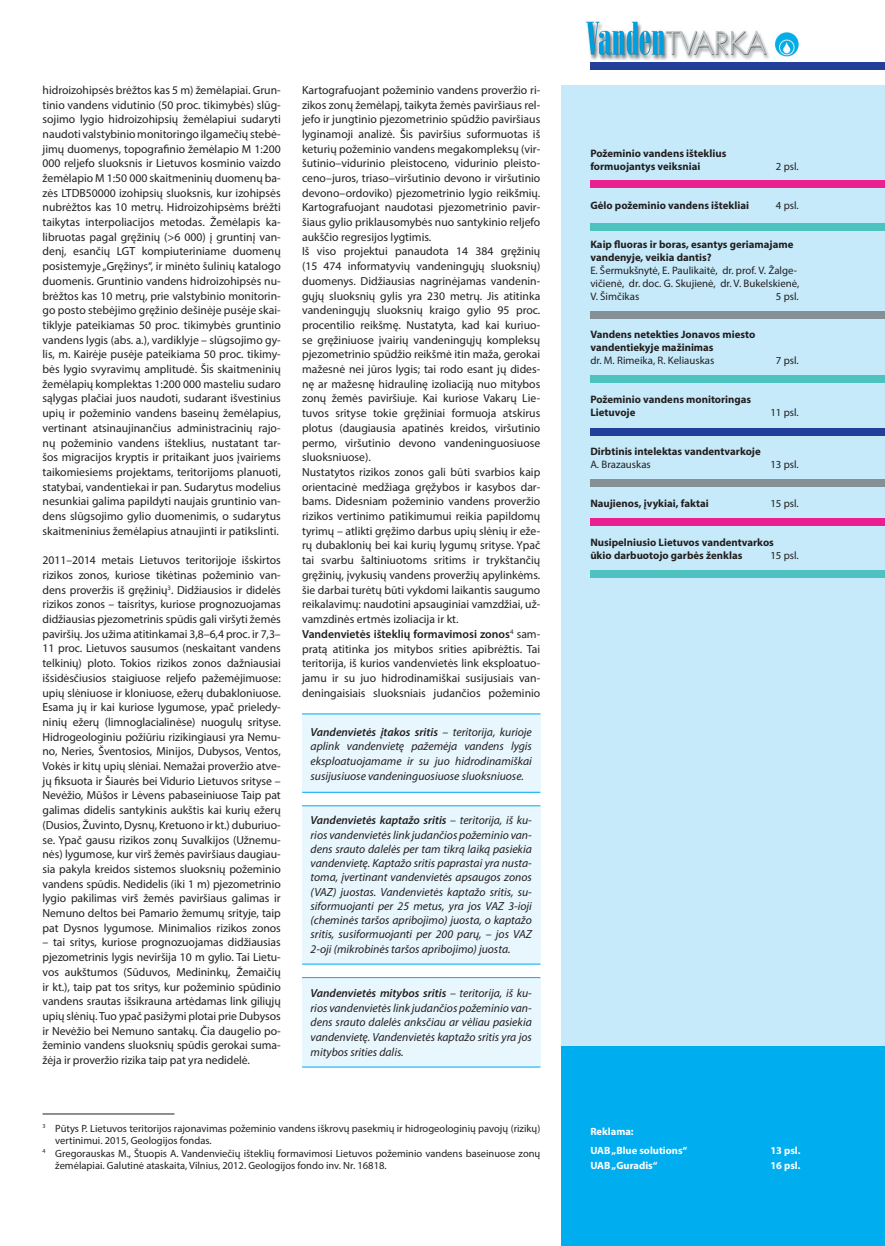
<style>
.page{position:relative;width:885px;height:1246px;background:#fff}
.page>*{position:absolute;margin:0;border:0;box-sizing:border-box;transform-origin:0 0}
.t1{font:11.7px/14.7px "Myriad Pro";color:#231f20;text-align:justify}
.t2{font:italic 11.7px/14.2px "Myriad Pro";color:#231f20;text-align:justify}
.t3{font:700 10.8px/12.9px "Myriad Pro";color:#231f20}
.t4{font:10.8px/12.9px "Myriad Pro";color:#231f20}
.t5{font:10.5px "Myriad Pro";color:#231f20}
.t6{font:700 10.5px/19.2px "Myriad Pro";color:#fff}
.s1{font-weight:600}
</style>
<div class="page">
<img style="left:586px;top:21px;width:213px;height:40px">
<div style="left:561px;top:85px;width:323px;height:1161px;background:#c6eafa"></div>
<div style="left:561px;top:1046px;width:323px;height:200px;background:#00aeef"></div>
<div style="left:590px;top:62px;width:294px;height:7px;background:#223f99"></div>
<div style="left:590px;top:181px;width:294px;height:7px;background:#ea1f91"></div>
<div style="left:590px;top:519px;width:294px;height:7px;background:#ea1f91"></div>
<div style="left:590px;top:376px;width:294px;height:7px;background:#4ec2bf"></div>
<div style="left:590px;top:571px;width:294px;height:7px;background:#4ec2bf"></div>
<div style="left:590px;top:223px;width:294px;height:7px;background:#4ec2bf"></div>
<div style="left:590px;top:312px;width:294px;height:7px;background:#868f96"></div>
<div style="left:590px;top:480px;width:294px;height:7px;background:#868f96"></div>
<div style="left:590px;top:428px;width:294px;height:7px;background:#223f99"></div>
<div style="left:302px;top:713px;width:238px;height:80px;background:#e8f6fd"></div>
<hr style="left:302px;top:713px;width:238px;height:1px;background:#00aeef">
<hr style="left:302px;top:792px;width:238px;height:1px;background:#00aeef">
<div style="left:302px;top:805px;width:238px;height:159px;background:#e8f6fd"></div>
<hr style="left:302px;top:805px;width:238px;height:1px;background:#00aeef">
<hr style="left:302px;top:964px;width:238px;height:1px;background:#00aeef">
<div style="left:302px;top:977px;width:238px;height:90px;background:#e8f6fd"></div>
<hr style="left:302px;top:977px;width:238px;height:1px;background:#00aeef">
<hr style="left:302px;top:1066px;width:238px;height:1px;background:#00aeef">
<hr style="left:43px;top:1114px;width:131px;height:1px;background:#231f20">
<p class="t1" style="left:43px;top:82px;width:240px">hidroizohipsės brėžtos kas 5 m) žemėlapiai. Grun&shy;tinio vandens vidutinio (50 proc. tikimybės) slūg&shy;sojimo lygio hidroizohipsių žemėlapiui sudaryti naudoti valstybinio monitoringo ilgamečių stebė&shy;jimų duomenys, topografinio žemėlapio M 1:200<br>000 reljefo sluoksnis ir Lietuvos kosminio vaizdo žemėlapio M 1:50 000 skaitmeninių duomenų ba&shy;zės LTDB50000 izohipsių sluoksnis, kur izohipsės nubrėžtos kas 10 metrų. Hidroizohipsėms brėžti taikytas interpoliacijos metodas. Žemėlapis ka&shy;libruotas pagal gręžinių (&gt;6 000) į gruntinį van&shy;denį, esančių LGT kompiuteriniame duomenų posistemyje „Gręžinys“, ir minėto šulinių katalogo duomenis. Gruntinio vandens hidroizohipsės nu&shy;brėžtos kas 10 metrų, prie valstybinio monitorin&shy;go posto stebėjimo gręžinio dešinėje pusėje skai&shy;tiklyje pateikiamas 50 proc. tikimybės gruntinio vandens lygis (abs. a.), vardiklyje – slūgsojimo gy&shy;lis, m. Kairėje pusėje pateikiama 50 proc. tikimy&shy;bės lygio svyravimų amplitudė. Šis skaitmeninių žemėlapių komplektas 1:200 000 masteliu sudaro sąlygas plačiai juos naudoti, sudarant išvestinius upių ir požeminio vandens baseinų žemėlapius, vertinant atsinaujinančius administracinių rajo&shy;nų požeminio vandens išteklius, nustatant tar&shy;šos migracijos kryptis ir pritaikant juos įvairiems taikomiesiems projektams, teritorijoms planuoti, statybai, vandentiekai ir pan. Sudarytus modelius nesunkiai galima papildyti naujais gruntinio van&shy;dens slūgsojimo gylio duomenimis, o sudarytus skaitmeninius žemėlapius atnaujinti ir patikslinti.</p>
<p class="t1" style="left:43px;top:553px;width:240px">2011–2014 metais Lietuvos teritorijoje išskirtos rizikos zonos, kuriose tikėtinas požeminio van&shy;dens proveržis iš gręžinių<sup>3</sup>. Didžiausios ir didelės rizikos zonos – taisritys, kuriose prognozuojamas didžiausias pjezometrinis spūdis gali viršyti žemės paviršių. Jos užima atitinkamai 3,8–6,4 proc. ir 7,3– 11 proc. Lietuvos sausumos (neskaitant vandens telkinių) ploto. Tokios rizikos zonos dažniausiai išsidėsčiusios staigiuose reljefo pažemėjimuose: upių slėniuose ir kloniuose, ežerų dubakloniuose.<br>Esama jų ir kai kuriose lygumose, ypač prieledy&shy;ninių ežerų (limnoglacialinėse) nuogulų srityse.<br>Hidrogeologiniu požiūriu rizikingiausi yra Nemu&shy;no, Neries, Šventosios, Minijos, Dubysos, Ventos, Vokės ir kitų upių slėniai. Nemažai proveržio atve&shy;jų fiksuota ir Šiaurės bei Vidurio Lietuvos srityse – Nevėžio, Mūšos ir Lėvens pabaseiniuose Taip pat galimas didelis santykinis aukštis kai kurių ežerų (Dusios, Žuvinto, Dysnų, Kretuono ir kt.) duburiuo&shy;se. Ypač gausu rizikos zonų Suvalkijos (Užnemu&shy;nės) lygumose, kur virš žemės paviršiaus daugiau&shy;sia pakyla kreidos sistemos sluoksnių požeminio vandens spūdis. Nedidelis (iki 1 m) pjezometrinio lygio pakilimas virš žemės paviršiaus galimas ir Nemuno deltos bei Pamario žemumų srityje, taip pat Dysnos lygumose. Minimalios rizikos zonos</p>
<p class="t1" style="left:43px;top:935px;width:240px">– tai sritys, kuriose prognozuojamas didžiausias pjezometrinis lygis neviršija 10 m gylio. Tai Lietu&shy;vos aukštumos (Sūduvos, Medininkų, Žemaičių ir kt.), taip pat tos sritys, kur požeminio spūdinio vandens srautas išsikrauna artėdamas link giliųjų upių slėnių. Tuo ypač pasižymi plotai prie Dubysos ir Nevėžio bei Nemuno santakų. Čia daugelio po&shy;žeminio vandens sluoksnių spūdis gerokai suma&shy;žėja ir proveržio rizika taip pat yra nedidelė.</p>
<p class="t1" style="left:302px;top:82px;width:240px;text-align:left">Kartografuojant požeminio vandens proveržio ri&shy;zikos zonų žemėlapį, taikyta žemės paviršiaus rel&shy;jefo ir jungtinio pjezometrinio spūdžio paviršiaus lyginamoji analizė. Šis paviršius suformuotas iš keturių požeminio vandens megakompleksų (vir&shy;šutinio–vidurinio pleistoceno, vidurinio pleisto&shy;ceno–juros, triaso–viršutinio devono ir viršutinio devono–ordoviko) pjezometrinio lygio reikšmių.<br>Kartografuojant naudotasi pjezometrinio pavir&shy;šiaus gylio priklausomybės nuo santykinio reljefo aukščio regresijos lygtimis.<br>Iš viso projektui panaudota 14 384 gręžinių (15 474 informatyvių vandeningųjų sluoksnių) duomenys. Didžiausias nagrinėjamas vandenin&shy;gųjų sluoksnių gylis yra 230 metrų. Jis atitinka vandeningųjų sluoksnių kraigo gylio 95 proc. procentilio reikšmę. Nustatyta, kad kai kuriuo&shy;se gręžiniuose įvairių vandeningųjų kompleksų pjezometrinio spūdžio reikšmė itin maža, gerokai mažesnė nei jūros lygis; tai rodo esant jų dides&shy;nę ar mažesnę hidraulinę izoliaciją nuo mitybos zonų žemės paviršiuje. Kai kuriose Vakarų Lie&shy;tuvos srityse tokie gręžiniai formuoja atskirus plotus (daugiausia apatinės kreidos, viršutinio permo, viršutinio devono vandeninguosiuose sluoksniuose).<br>Nustatytos rizikos zonos gali būti svarbios kaip orientacinė medžiaga gręžybos ir kasybos dar&shy;bams. Didesniam požeminio vandens proveržio rizikos vertinimo patikimumui reikia papildomų tyrimų – atlikti gręžimo darbus upių slėnių ir eže&shy;rų dubaklonių bei kai kurių lygumų srityse. Ypač tai svarbu šaltiniuotoms sritims ir trykštančių gręžinių, įvykusių vandens proveržių apylinkėms. šie darbai turėtų būti vykdomi laikantis saugumo reikalavimų: naudotini apsauginiai vamzdžiai, už&shy;vamzdinės ertmės izoliacija ir kt.<br><span class="s1">Vandenvietės išteklių formavimosi zonos</span><sup>4</sup> sam&shy;pratą atitinka jos mitybos srities apibrėžtis. Tai teritorija, iš kurios vandenvietės link eksploatuo&shy;jamu ir su juo hidrodinamiškai susijusiais van&shy;deningaisiais sluoksniais judančios požeminio</p>
<p class="t2" style="left:310px;top:724px;width:223px;line-height:14.7px"><span class="s1">Vandenvietės įtakos sritis</span> – teritorija, kurioje aplink vandenvietę pažemėja vandens lygis eksploatuojamame ir su juo hidrodinamiškai susijusiuose vandeninguosiuose sluoksniuose.</p>
<p class="t2" style="left:310px;top:813px;width:223px"><span class="s1">Vandenvietės kaptažo sritis</span> – teritorija, iš ku&shy;rios vandenvietės link judančios požeminio van&shy;dens srauto dalelės per tam tikrą laiką pasiekia vandenvietę. Kaptažo sritis paprastai yra nusta&shy;toma, įvertinant vandenvietės apsaugos zonos (VAZ) juostas. Vandenvietės kaptažo sritis, su&shy;siformuojanti per 25 metus, yra jos VAZ 3-ioji (cheminės taršos apribojimo) juosta, o kaptažo sritis, susiformuojanti per 200 parų, – jos VAZ 2-oji (mikrobinės taršos apribojimo) juosta.</p>
<p class="t2" style="left:310px;top:985px;width:223px;line-height:14.7px"><span class="s1">Vandenvietės mitybos sritis</span> – teritorija, iš ku&shy;rios vandenvietės link judančios požeminio van&shy;dens srauto dalelės anksčiau ar vėliau pasiekia vandenvietę. Vandenvietės kaptažo sritis yra jos mitybos srities dalis.</p>
<p class="t5" style="left:43px;top:1121px;width:499px"><sup>3</sup> Pūtys P. Lietuvos teritorijos rajonavimas požeminio vandens iškrovų pasekmių ir hidrogeologinių pavojų (rizikų)</p>
<p class="t5" style="left:55px;top:1134px;width:158px">vertinimui. 2015, Geologijos fondas.</p>
<p class="t5" style="left:43px;top:1147px;width:499px"><sup>4</sup> Gregorauskas M., Štuopis A. Vandenviečių išteklių formavimosi Lietuvos požeminio vandens baseinuose zonų</p>
<p class="t5" style="left:55px;top:1159px;width:333px">žemėlapiai. Galutinė ataskaita, Vilnius, 2012. Geologijos fondo inv. Nr. 16818.</p>
<p class="t3" style="left:590px;top:146px;width:137px">Požeminio vandens išteklius formuojantys veiksniai</p>
<p class="t4" style="left:775px;top:160px;width:24px">2 psl.</p>
<p class="t3" style="left:590px;top:198px;width:160px">Gėlo požeminio vandens ištekliai</p>
<p class="t4" style="left:775px;top:199px;width:24px">4 psl.</p>
<p class="t3" style="left:590px;top:237px;width:204px">Kaip fluoras ir boras, esantys geriamajame vandenyje, veikia dantis?</p>
<p class="t4" style="left:590px;top:263px;width:210px">E. Šermukšnytė, E. Paulikaitė, dr. prof. V. Žalge&shy;vičienė, dr. doc. G. Skujienė, dr. V. Bukelskienė,<br>V. Šimčikas</p>
<p class="t4" style="left:775px;top:289px;width:24px">5 psl.</p>
<p class="t3" style="left:590px;top:328px;width:166px">Vandens netekties Jonavos miesto vandentiekyje mažinimas</p>
<p class="t4" style="left:590px;top:354px;width:126px">dr. M. Rimeika, R. Keliauskas</p>
<p class="t4" style="left:775px;top:354px;width:24px">7 psl.</p>
<p class="t3" style="left:590px;top:393px;width:162px">Požeminio vandens monitoringas<br>Lietuvoje</p>
<p class="t4" style="left:770px;top:406px;width:30px">11 psl.</p>
<p class="t3" style="left:590px;top:445px;width:172px">Dirbtinis intelektas vandentvarkoje</p>
<p class="t4" style="left:590px;top:458px;width:62px">A. Brazauskas</p>
<p class="t4" style="left:770px;top:458px;width:30px">13 psl.</p>
<p class="t3" style="left:590px;top:496px;width:120px">Naujienos, įvykiai, faktai</p>
<p class="t4" style="left:770px;top:497px;width:30px">15 psl.</p>
<p class="t3" style="left:590px;top:535px;width:185px">Nusipelniusio Lietuvos vandentvarkos ūkio darbuotojo garbės ženklas</p>
<p class="t4" style="left:770px;top:548px;width:30px">15 psl.</p>
<p class="t6" style="left:590px;top:1122px;width:98px">Reklama:<br>UAB „Blue solutions“</p>
<p class="t6" style="left:770px;top:1141px;width:32px">13 psl.</p>
<p class="t6" style="left:590px;top:1156px;width:69px">UAB „Guradis“</p>
<p class="t6" style="left:770px;top:1156px;width:32px">16 psl.</p>
</div>
